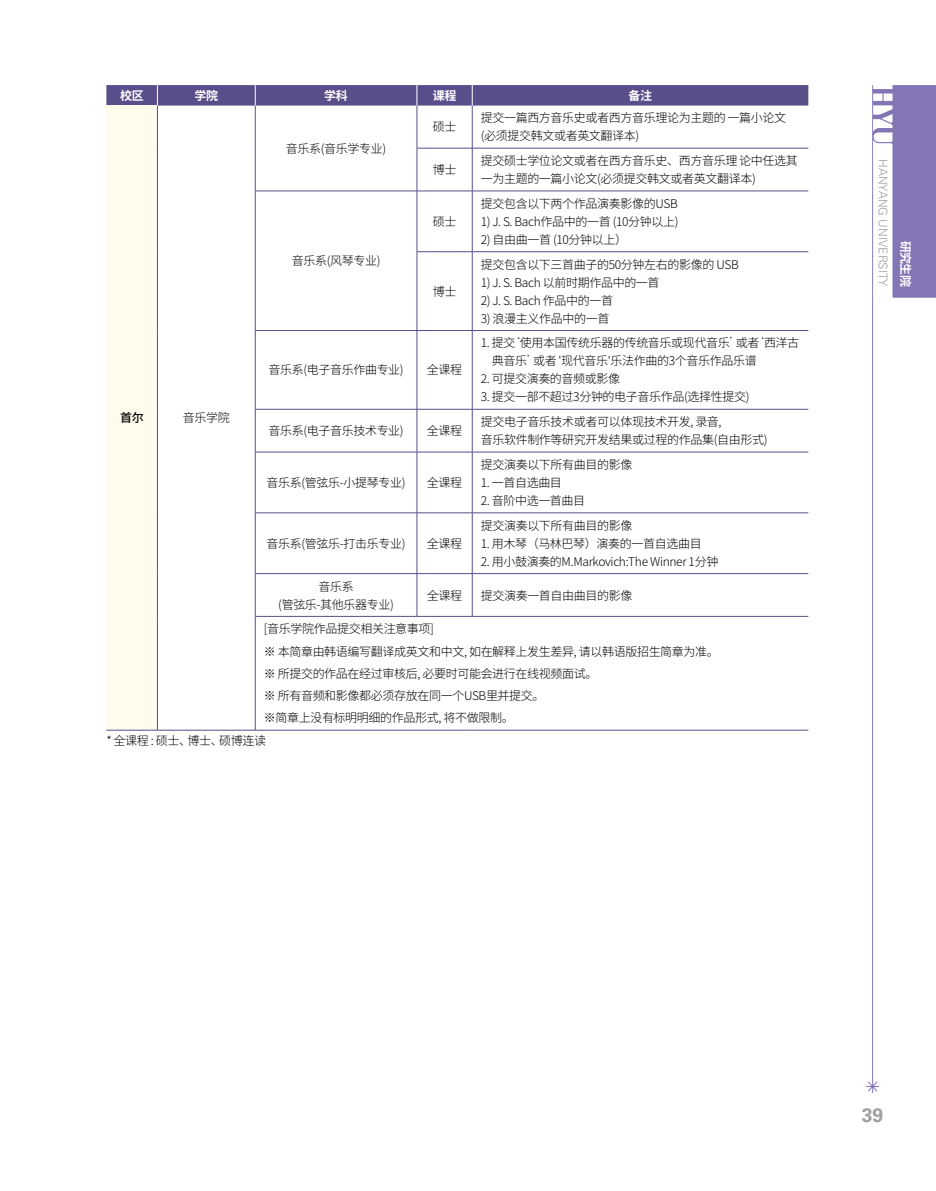
<style>
.page{position:relative;width:936px;height:1191px;background:#fff}
.page>*{position:absolute;margin:0;border:0;box-sizing:border-box;transform-origin:0 0}
.t1{font:700 19.5px "Univers LT Std";color:#9fa0a0}
.t2{font:300 12px/18px "Noto Sans SC";letter-spacing:-.03em;color:#000}
.t3{font:300 12px "Univers LT Std";color:#9fa0a0}
.t4{font:700 12px "Noto Sans SC";letter-spacing:-.03em;color:#fff}
.t5{font:500 12px "Noto Sans SC";color:#000}
.s1{font-family:"YDVYGO11";font-weight:400}
</style>
<div class="page">
<div style="left:106px;top:106px;width:51px;height:624px;background:#fffbed"></div>
<hr style="left:416px;top:106px;width:1px;height:42px;background:#594e8a">
<hr style="left:417px;top:148px;width:55px;height:1px;background:#594e8a">
<hr style="left:416px;top:148px;width:1px;height:43px;background:#594e8a">
<hr style="left:472px;top:148px;width:336px;height:1px;background:#594e8a">
<hr style="left:255px;top:191px;width:162px;height:1px;background:#594e8a">
<hr style="left:417px;top:191px;width:55px;height:1px;background:#594e8a">
<hr style="left:416px;top:191px;width:1px;height:60px;background:#594e8a">
<hr style="left:472px;top:191px;width:336px;height:1px;background:#594e8a">
<hr style="left:417px;top:251px;width:55px;height:1px;background:#594e8a">
<hr style="left:416px;top:252px;width:1px;height:78px;background:#594e8a">
<hr style="left:472px;top:251px;width:336px;height:1px;background:#594e8a">
<hr style="left:255px;top:330px;width:162px;height:1px;background:#594e8a">
<hr style="left:417px;top:330px;width:55px;height:1px;background:#594e8a">
<hr style="left:416px;top:331px;width:1px;height:78px;background:#594e8a">
<hr style="left:472px;top:330px;width:336px;height:1px;background:#594e8a">
<hr style="left:255px;top:409px;width:162px;height:1px;background:#594e8a">
<hr style="left:417px;top:409px;width:55px;height:1px;background:#594e8a">
<hr style="left:416px;top:409px;width:1px;height:43px;background:#594e8a">
<hr style="left:472px;top:409px;width:336px;height:1px;background:#594e8a">
<hr style="left:255px;top:452px;width:162px;height:1px;background:#594e8a">
<hr style="left:417px;top:452px;width:55px;height:1px;background:#594e8a">
<hr style="left:416px;top:452px;width:1px;height:60px;background:#594e8a">
<hr style="left:472px;top:452px;width:336px;height:1px;background:#594e8a">
<hr style="left:255px;top:512px;width:162px;height:1px;background:#594e8a">
<hr style="left:417px;top:512px;width:55px;height:1px;background:#594e8a">
<hr style="left:416px;top:513px;width:1px;height:60px;background:#594e8a">
<hr style="left:472px;top:512px;width:336px;height:1px;background:#594e8a">
<hr style="left:255px;top:573px;width:162px;height:1px;background:#594e8a">
<hr style="left:417px;top:573px;width:55px;height:1px;background:#594e8a">
<hr style="left:416px;top:574px;width:1px;height:42px;background:#594e8a">
<hr style="left:472px;top:573px;width:336px;height:1px;background:#594e8a">
<hr style="left:255px;top:616px;width:162px;height:1px;background:#594e8a">
<hr style="left:417px;top:616px;width:55px;height:1px;background:#594e8a">
<hr style="left:472px;top:616px;width:336px;height:1px;background:#594e8a">
<hr style="left:472px;top:106px;width:1px;height:42px;background:#594e8a">
<hr style="left:472px;top:148px;width:1px;height:43px;background:#594e8a">
<hr style="left:472px;top:191px;width:1px;height:60px;background:#594e8a">
<hr style="left:472px;top:252px;width:1px;height:78px;background:#594e8a">
<hr style="left:472px;top:331px;width:1px;height:78px;background:#594e8a">
<hr style="left:472px;top:409px;width:1px;height:43px;background:#594e8a">
<hr style="left:472px;top:452px;width:1px;height:60px;background:#594e8a">
<hr style="left:472px;top:513px;width:1px;height:60px;background:#594e8a">
<hr style="left:472px;top:574px;width:1px;height:42px;background:#594e8a">
<svg style="left:106px;top:85px;width:702px;height:21px;background:#5e538d"></svg>
<hr style="left:157px;top:106px;width:1px;height:42px;background:#594e8a">
<hr style="left:255px;top:106px;width:1px;height:42px;background:#594e8a">
<hr style="left:157px;top:148px;width:1px;height:43px;background:#594e8a">
<hr style="left:255px;top:148px;width:1px;height:43px;background:#594e8a">
<hr style="left:157px;top:191px;width:1px;height:61px;background:#594e8a">
<hr style="left:255px;top:191px;width:1px;height:61px;background:#594e8a">
<hr style="left:157px;top:252px;width:1px;height:78px;background:#594e8a">
<hr style="left:255px;top:252px;width:1px;height:78px;background:#594e8a">
<hr style="left:157px;top:330px;width:1px;height:79px;background:#594e8a">
<hr style="left:255px;top:331px;width:1px;height:78px;background:#594e8a">
<hr style="left:157px;top:409px;width:1px;height:43px;background:#594e8a">
<hr style="left:255px;top:409px;width:1px;height:43px;background:#594e8a">
<hr style="left:157px;top:452px;width:1px;height:61px;background:#594e8a">
<hr style="left:255px;top:452px;width:1px;height:60px;background:#594e8a">
<hr style="left:157px;top:513px;width:1px;height:60px;background:#594e8a">
<hr style="left:255px;top:513px;width:1px;height:60px;background:#594e8a">
<hr style="left:157px;top:573px;width:1px;height:43px;background:#594e8a">
<hr style="left:255px;top:574px;width:1px;height:42px;background:#594e8a">
<hr style="left:157px;top:616px;width:1px;height:114px;background:#594e8a">
<hr style="left:255px;top:616px;width:1px;height:114px;background:#594e8a">
<hr style="left:106px;top:730px;width:51px;height:1px;background:#594e8a">
<hr style="left:157px;top:730px;width:98px;height:1px;background:#594e8a">
<hr style="left:255px;top:730px;width:162px;height:1px;background:#594e8a">
<hr style="left:417px;top:730px;width:55px;height:1px;background:#594e8a">
<hr style="left:472px;top:730px;width:336px;height:1px;background:#594e8a">
<svg style="left:866px;top:85px;width:69px;height:1008px"></svg>
<p class="t4" style="left:120px;top:89px;width:25px">校区</p>
<p class="t4" style="left:194px;top:89px;width:25px">学院</p>
<p class="t4" style="left:324px;top:89px;width:25px">学科</p>
<p class="t4" style="left:433px;top:89px;width:25px">课程</p>
<p class="t4" style="left:628px;top:89px;width:25px">备注</p>
<p class="t2" style="left:286px;top:140px;width:102px">音乐系(音乐学专业)</p>
<p class="t2" style="left:292px;top:252px;width:90px">音乐系(风琴专业)</p>
<p class="t2" style="left:432px;top:118px;width:25px">硕士</p>
<p class="t2" style="left:480px;top:109px;width:307px">提交一篇西方音乐史或者西方音乐理论为主题的 一篇小论文(必须提交韩文或者英文翻译本)</p>
<p class="t2" style="left:432px;top:161px;width:25px">博士</p>
<p class="t2" style="left:480px;top:152px;width:318px">提交硕士学位论文或者在西方音乐史、西方音乐理 论中任选其一为主题的一篇小论文(必须提交韩文或者英文翻译本)</p>
<p class="t2" style="left:432px;top:213px;width:25px">硕士</p>
<p class="t2" style="left:432px;top:282px;width:25px">博士</p>
<p class="t2" style="left:480px;top:195px;width:198px">提交包含以下两个作品演奏影像的USB</p>
<p class="t2" style="left:480px;top:213px;width:199px">1) J. S. Bach作品中的一首 (10分钟以上)</p>
<p class="t2" style="left:480px;top:231px;width:148px">2) 自由曲一首 (10分钟以上）</p>
<p class="t2" style="left:480px;top:255px;width:259px">提交包含以下三首曲子的50分钟左右的影像的 USB</p>
<p class="t2" style="left:480px;top:273px;width:180px">1) J. S. Bach 以前时期作品中的一首</p>
<p class="t2" style="left:480px;top:291px;width:134px">2) J. S. Bach 作品中的一首</p>
<p class="t2" style="left:480px;top:309px;width:130px">3) 浪漫主义作品中的一首</p>
<p class="t5" style="left:120px;top:411px;width:25px">首尔</p>
<p class="t2" style="left:183px;top:409px;width:48px">音乐学院</p>
<p class="t2" style="left:268px;top:361px;width:137px">音乐系(电子音乐作曲专业)</p>
<p class="t2" style="left:427px;top:361px;width:37px">全课程</p>
<p class="t2" style="left:491px;top:334px;width:309px;text-indent:-11px">1. 提交 <span class="s1">‘</span>使用本国传统乐器的传统音乐或现代音乐<span class="s1">’</span> 或者 <span class="s1">‘</span>西洋古典音乐<span class="s1">’</span> 或者 '现代音乐'乐法作曲的3个音乐作品乐谱</p>
<p class="t2" style="left:480px;top:370px;width:141px">2. 可提交演奏的音频或影像</p>
<p class="t2" style="left:480px;top:388px;width:270px">3. 提交一部不超过3分钟的电子音乐作品(选择性提交)</p>
<p class="t2" style="left:268px;top:422px;width:137px">音乐系(电子音乐技术专业)</p>
<p class="t2" style="left:427px;top:422px;width:37px">全课程</p>
<p class="t2" style="left:480px;top:413px;width:288px">提交电子音乐技术或者可以体现技术开发, 录音,<br>音乐软件制作等研究开发结果或过程的作品集(自由形式)</p>
<p class="t2" style="left:266px;top:474px;width:140px">音乐系(管弦乐-小提琴专业)</p>
<p class="t2" style="left:427px;top:474px;width:37px">全课程</p>
<p class="t2" style="left:480px;top:456px;width:153px">提交演奏以下所有曲目的影像</p>
<p class="t2" style="left:480px;top:474px;width:83px">1. 一首自选曲目</p>
<p class="t2" style="left:480px;top:492px;width:106px">2. 音阶中选一首曲目</p>
<p class="t2" style="left:266px;top:534px;width:140px">音乐系(管弦乐-打击乐专业)</p>
<p class="t2" style="left:427px;top:534px;width:37px">全课程</p>
<p class="t2" style="left:480px;top:516px;width:153px">提交演奏以下所有曲目的影像</p>
<p class="t2" style="left:480px;top:534px;width:222px">1. 用木琴（马林巴琴）演奏的一首自选曲目</p>
<p class="t2" style="left:480px;top:552px;width:239px">2. 用小鼓演奏的M.Markovich:The Winner 1分钟</p>
<p class="t2" style="left:278px;top:577px;width:117px;text-align:center">音乐系<br>(管弦乐-其他乐器专业)</p>
<p class="t2" style="left:427px;top:586px;width:37px">全课程</p>
<p class="t2" style="left:480px;top:586px;width:153px">提交演奏一首自由曲目的影像</p>
<p class="t2" style="left:264px;top:620px;width:172px">[音乐学院作品提交相关注意事项]</p>
<p class="t2" style="left:264px;top:642px;width:456px">※ 本简章由韩语编写翻译成英文和中文, 如在解释上发生差异, 请以韩语版招生简章为准。</p>
<p class="t2" style="left:264px;top:664px;width:335px">※ 所提交的作品在经过审核后, 必要时可能会进行在线视频面试。</p>
<p class="t2" style="left:264px;top:687px;width:282px">※ 所有音频和影像都必须存放在同一个USB里并提交。</p>
<p class="t2" style="left:264px;top:709px;width:251px">※简章上没有标明明细的作品形式, 将不做限制。</p>
<p class="t2" style="left:106px;top:732px;width:161px">* 全课程 : 硕士、博士、硕博连读</p>
<p class="t3" style="left:890px;top:159px;width:129px;rotate:90deg">HANYANG UNIVERSITY</p>
<p class="t4" style="left:912px;top:240px;width:48px;rotate:90deg">研究生院</p>
<h1 class="t1" style="left:861px;top:1103px;width:23px">39</h1>
</div>
